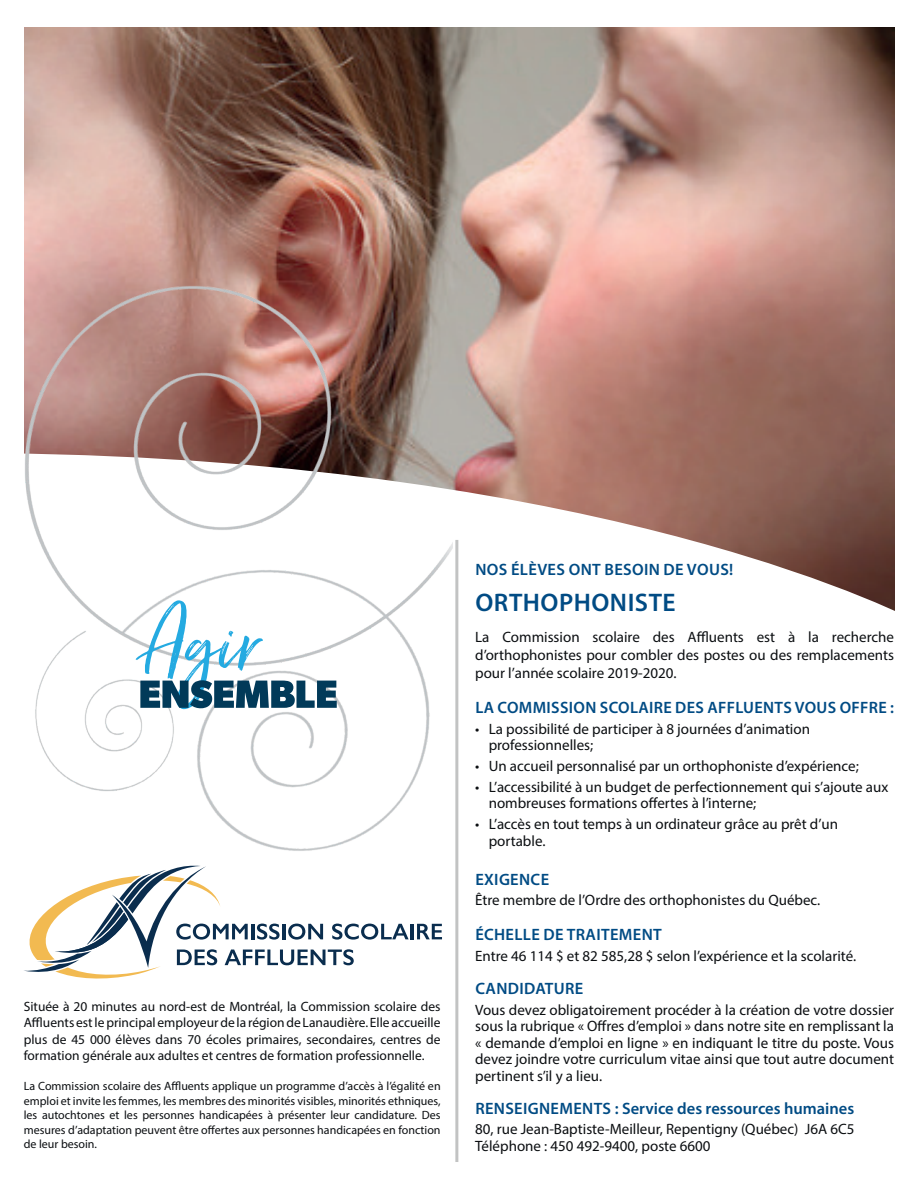
<style>
.page{position:relative;width:918px;height:1188px;background:#fff}
.page>*{position:absolute;margin:0;border:0;box-sizing:border-box;transform-origin:0 0}
.t1{font:600 25.5px "Myriad Pro";letter-spacing:.02em;color:#004b84}
.t2{font:600 16.5px "Myriad Pro";letter-spacing:.02em;color:#004b84}
.t3{font:600 16.5px "Myriad Pro";color:#004b84}
.t4{font:15px/16.5px "Myriad Pro";color:#0b0e11}
.t5{font:13.5px/16.2px "Myriad Pro";color:#0b0e11;text-align:justify}
.t6{font:12px/14.4px "Myriad Pro";color:#0b0e11;text-align:justify}
</style>
<div class="page">
<img style="left:25px;top:27px;width:869px;height:426px">
<svg style="left:410px;top:453px;width:485px;height:709px"></svg>
<img style="left:24px;top:281px;width:429px;height:580px">
<hr style="left:455px;top:540px;width:3px;height:622px;background:#c2c3c3">
<hr style="left:411px;top:924px;width:3px;height:15px;background:#0a2d4e">
<svg style="left:417px;top:924px;width:25px;height:15px"></svg>
<svg style="left:24px;top:865px;width:385px;height:114px"></svg>
<svg style="left:135px;top:600px;width:202px;height:109px"></svg>
<p class="t5" style="left:24px;top:998px;width:418px">Située à 20 minutes au nord-est de Montréal, la Commission scolaire des Affluents est le principal employeur de la région de Lanaudière. Elle accueille plus de 45 000 élèves dans 70 écoles primaires, secondaires, centres de formation générale aux adultes et centres de formation professionnelle.</p>
<p class="t6" style="left:24px;top:1079px;width:418px">La Commission scolaire des Affluents applique un programme d’accès à l’égalité en emploi et invite les femmes, les membres des minorités visibles, minorités ethniques, les autochtones et les personnes handicapées à présenter leur candidature. Des mesures d’adaptation peuvent être offertes aux personnes handicapées en fonction de leur besoin.</p>
<p class="t2" style="left:475px;top:559px;width:259px">NOS ÉLÈVES ONT BESOIN DE VOUS!</p>
<h1 class="t1" style="left:475px;top:586px;width:202px">ORTHOPHONISTE</h1>
<p class="t4" style="left:475px;top:628px;width:420px;line-height:18px;text-align:justify">La Commission scolaire des Affluents est à la recherche d’orthophonistes pour combler des postes ou des remplacements pour l’année scolaire 2019-2020.</p>
<p class="t2" style="left:475px;top:697px;width:420px">LA COMMISSION SCOLAIRE DES AFFLUENTS VOUS OFFRE :</p>
<p class="t4" style="left:489px;top:720px;width:323px;text-indent:-14px">• La possibilité de participer à 8 journées d’animation professionnelles;</p>
<p class="t4" style="left:475px;top:758px;width:385px">• Un accueil personnalisé par un orthophoniste d’expérience;</p>
<p class="t4" style="left:489px;top:778px;width:401px;text-indent:-14px">• L’accessibilité à un budget de perfectionnement qui s’ajoute aux nombreuses formations offertes à l’interne;</p>
<p class="t4" style="left:489px;top:816px;width:351px;text-indent:-14px">• L’accès en tout temps à un ordinateur grâce au prêt d’un portable.</p>
<p class="t2" style="left:475px;top:869px;width:75px">EXIGENCE</p>
<p class="t4" style="left:475px;top:892px;width:347px">Être membre de l’Ordre des orthophonistes du Québec.</p>
<p class="t2" style="left:475px;top:924px;width:188px">ÉCHELLE DE TRAITEMENT</p>
<p class="t4" style="left:475px;top:947px;width:383px">Entre 46 114 $ et 82 585,28 $ selon l’expérience et la scolarité.</p>
<p class="t2" style="left:475px;top:978px;width:110px">CANDIDATURE</p>
<p class="t4" style="left:475px;top:1001px;width:420px;text-align:justify">Vous devez obligatoirement procéder à la création de votre dossier sous la rubrique « Offres d’emploi » dans notre site en remplissant la « demande d’emploi en ligne » en indiquant le titre du poste. Vous devez joindre votre curriculum vitae ainsi que tout autre document pertinent s’il y a lieu.</p>
<p class="t3" style="left:475px;top:1098px;width:381px">RENSEIGNEMENTS : Service des ressources humaines</p>
<p class="t4" style="left:475px;top:1121px;width:381px">80, rue Jean-Baptiste-Meilleur, Repentigny (Québec) J6A 6C5<br>Téléphone : 450 492-9400, poste 6600</p>
</div>
